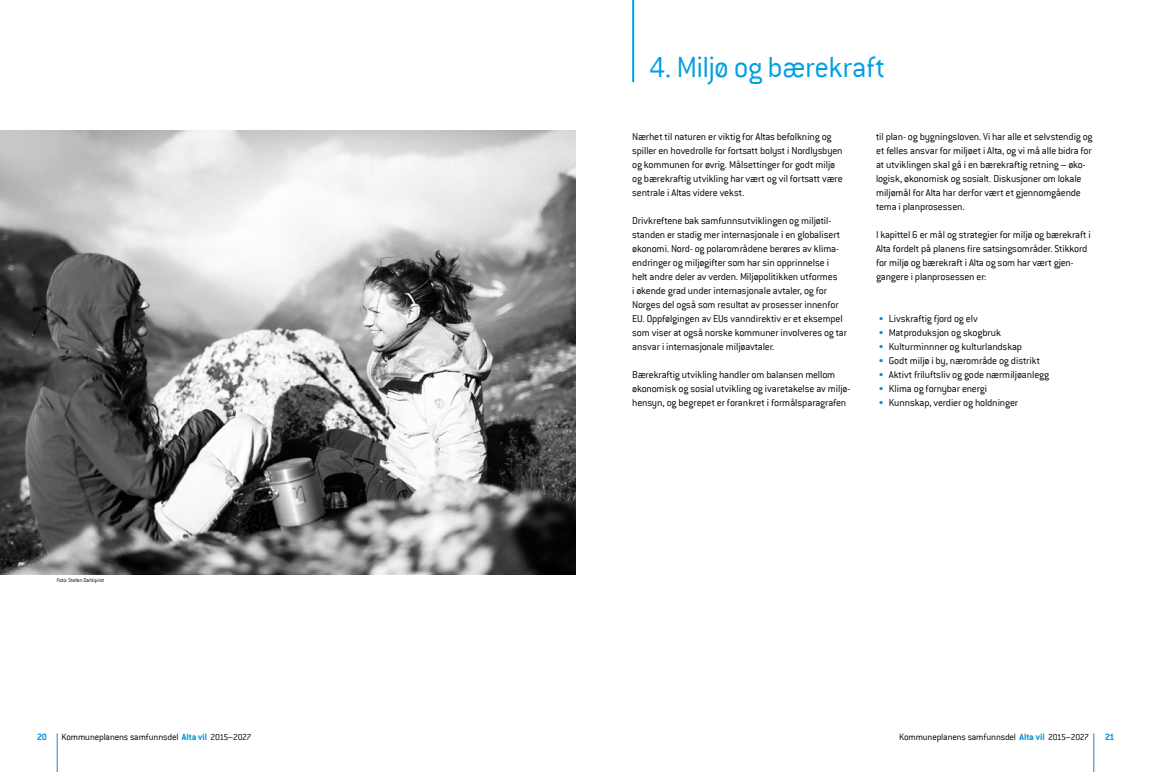
<style>
.page{position:relative;width:1151px;height:772px;background:#fff}
.page>*{position:absolute;margin:0;border:0;box-sizing:border-box;transform-origin:0 0}
.t1{font:300 32px "Conduit ITC";letter-spacing:-.02em;color:#009ee3}
.t2{font:300 11px/14px "Conduit ITC";letter-spacing:-.015em;color:#000}
.t3{font:300 10px "Conduit ITC";letter-spacing:-.015em;color:#000}
.t4{font:700 10px "Conduit ITC";color:#0093d2}
.t5{font:300 6px "Conduit ITC";letter-spacing:-.01em;color:#000}
.s1{color:#0093d2}
.s2{font-weight:700;color:#0093d2}
.s3{font-size:9.5px}
</style>
<div class="page">
<hr style="left:57px;top:733px;width:1px;height:38px;background:#0093d2">
<hr style="left:1093px;top:733px;width:1px;height:38px;background:#0093d2">
<hr style="left:632px;top:0;width:2px;height:81px;background:#009ee3">
<img style="left:0;top:130px;width:575px;height:444px">
<h1 class="t1" style="left:649px;top:49px;width:238px">4. Miljø og bærekraft</h1>
<p class="t5" style="left:57px;top:576px;width:49px">Foto: Stefan Dahlqvist</p>
<p class="t2" style="left:632px;top:129px;width:212px">Nærhet til naturen er viktig for Altas befolkning og spiller en hovedrolle for fortsatt bolyst i Nordlysbyen og kommunen for øvrig. Målsettinger for godt miljø og bærekraftig utvikling har vært og vil fortsatt være sentrale i Altas videre vekst.</p>
<p class="t2" style="left:632px;top:213px;width:216px">Drivkreftene bak samfunnsutviklingen og miljøtil&shy;standen er stadig mer internasjonale i en globalisert økonomi. Nord- og polarområdene berøres av klima&shy;endringer og miljøgifter som har sin opprinnelse i helt andre deler av verden. Miljøpolitikken utformes<br>i økende grad under internasjonale avtaler, og for Norges del også som resultat av prosesser innenfor EU. Oppfølgingen av EUs vanndirektiv er et eksempel som viser at også norske kommuner involveres og tar ansvar i internasjonale miljøavtaler.</p>
<p class="t2" style="left:632px;top:367px;width:220px">Bærekraftig utvikling handler om balansen mellom økonomisk og sosial utvikling og ivaretakelse av miljø&shy;hensyn, og begrepet er forankret i formålsparagrafen</p>
<p class="t2" style="left:876px;top:129px;width:218px">til plan- og bygningsloven. Vi har alle et selvstendig og et felles ansvar for miljøet i Alta, og vi må alle bidra for at utviklingen skal gå i en bærekraftig retning – øko&shy;logisk, økonomisk og sosialt. Diskusjoner om lokale miljømål for Alta har derfor vært et gjennomgående tema i planprosessen.</p>
<p class="t2" style="left:876px;top:227px;width:216px">I kapittel 6 er mål og strategier for miljø og bærekraft i Alta fordelt på planens fire satsingsområder. Stikkord for miljø og bærekraft i Alta og som har vært gjen&shy;gangere i planprosessen er:</p>
<p class="t2" style="left:879px;top:311px;width:100px"><span class="s1">•</span> Livskraftig fjord og elv</p>
<p class="t2" style="left:879px;top:325px;width:124px"><span class="s1">•</span> Matproduksjon og skogbruk</p>
<p class="t2" style="left:879px;top:339px;width:145px"><span class="s1">•</span> Kulturminnner og kulturlandskap</p>
<p class="t2" style="left:879px;top:353px;width:163px"><span class="s1">•</span> Godt miljø i by, nærområde og distrikt</p>
<p class="t2" style="left:879px;top:367px;width:172px"><span class="s1">•</span> Aktivt friluftsliv og gode nærmiljøanlegg</p>
<p class="t2" style="left:879px;top:381px;width:110px"><span class="s1">•</span> Klima og fornybar energi</p>
<p class="t2" style="left:879px;top:395px;width:141px"><span class="s1">•</span> Kunnskap, verdier og holdninger</p>
<p class="t4" style="left:37px;top:730px;width:11px">20</p>
<p class="t3" style="left:61px;top:730px;width:192px">Kommuneplanens samfunnsdel <span class="s2">Alta vil</span> <span class="s3">2015–2027</span></p>
<p class="t3" style="left:899px;top:730px;width:192px">Kommuneplanens samfunnsdel <span class="s2">Alta vil</span> <span class="s3">2015–2027</span></p>
<p class="t4" style="left:1105px;top:730px;width:11px">21</p>
</div>
